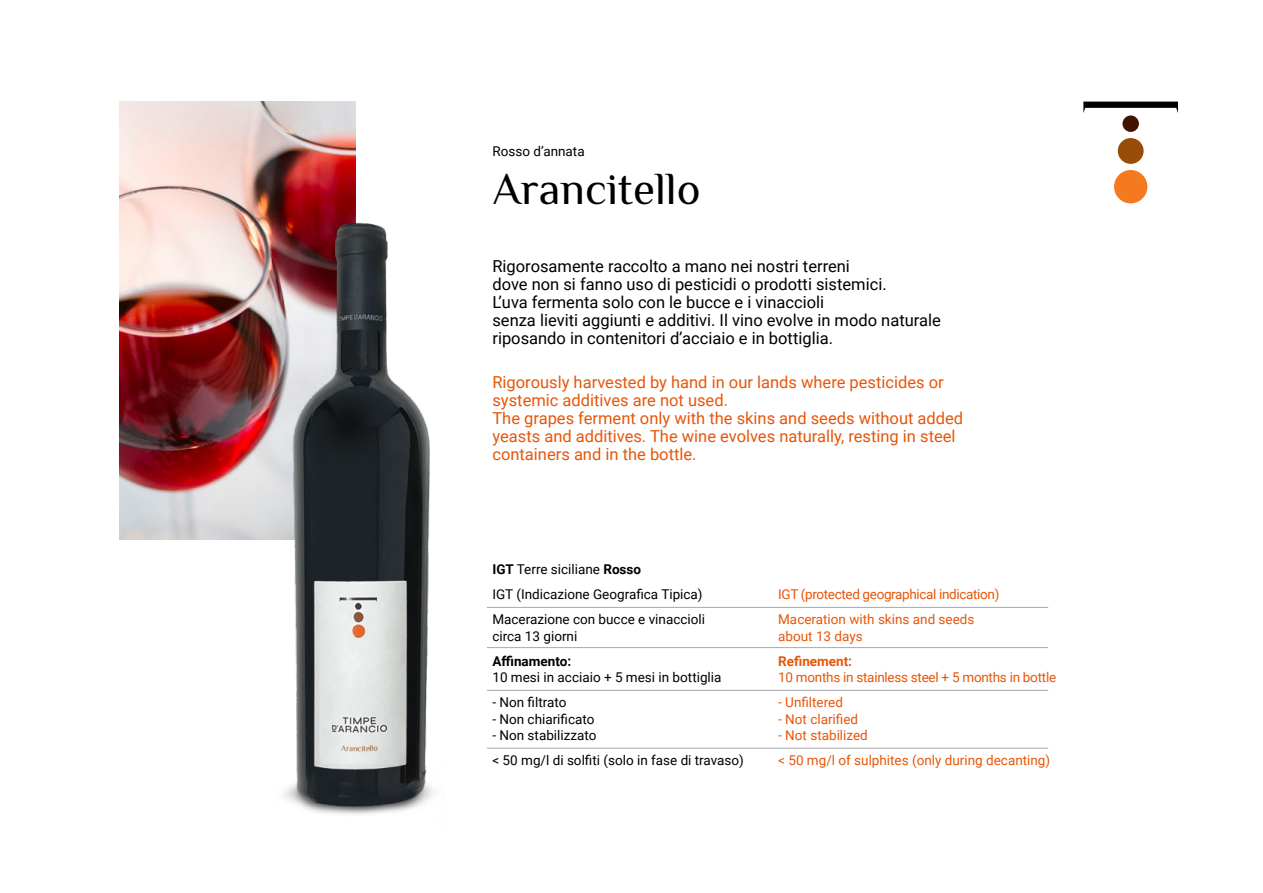
<style>
.page{position:relative;width:1263px;height:893px;background:#fff}
.page>*{position:absolute;margin:0;border:0;box-sizing:border-box;transform-origin:0 0}
.t1{font:45px "Philosopher";color:#000}
.t2{font:16.5px/18px "Roboto";color:#000}
.t3{font:16.5px/18px "Roboto";color:#e75609}
.t4{font:13.5px/25px "Roboto";color:#000}
.t5{font:13.5px/25px "Roboto";color:#e75609}
.t6{font:13.5px/25px "Roboto";letter-spacing:-.025em;color:#e75609}
.t7{font:13.5px "Roboto";letter-spacing:-.02em;color:#e75609}
.t8{font:700 13.5px "Roboto";color:#000}
.t9{font:700 13.5px "Roboto";color:#e75609}
.s1{font-weight:700}
</style>
<div class="page">
<img style="left:119px;top:102px;width:236px;height:438px">
<img style="left:182px;top:165px;width:251px;height:650px">
<div style="left:1122px;top:115px;width:17px;height:17px;background:#431300;border-radius:50%"></div>
<div style="left:1118px;top:138px;width:25px;height:26px;background:#994b08;border-radius:50%"></div>
<div style="left:1114px;top:170px;width:33px;height:33px;background:#f47920;border-radius:50%"></div>
<svg style="left:1083px;top:102px;width:95px;height:11px"></svg>
<hr style="left:487px;top:647px;width:561px;height:1px;background:#a7a9ac">
<hr style="left:487px;top:607px;width:561px;height:1px;background:#a7a9ac">
<hr style="left:487px;top:748px;width:561px;height:1px;background:#a7a9ac">
<hr style="left:487px;top:690px;width:561px;height:1px;background:#a7a9ac">
<p class="t4" style="left:492px;top:139px;width:94px">Rosso d’annata</p>
<h1 class="t1" style="left:492px;top:160px;width:210px">Arancitello</h1>
<p class="t2" style="left:492px;top:257px;width:450px">Rigorosamente raccolto a mano nei nostri terreni<br>dove non si fanno uso di pesticidi o prodotti sistemici.<br>L’uva fermenta solo con le bucce e i vinaccioli<br>senza lieviti aggiunti e additivi. Il vino evolve in modo naturale riposando in contenitori d’acciaio e in bottiglia.</p>
<p class="t3" style="left:492px;top:373px;width:472px">Rigorously harvested by hand in our lands where pesticides or systemic additives are not used.<br>The grapes ferment only with the skins and seeds without added yeasts and additives. The wine evolves naturally, resting in steel containers and in the bottle.</p>
<p class="t4" style="left:492px;top:556px;width:214px"><span class="s1">IGT</span> Terre siciliane <span class="s1">Rosso<br></span>IGT (Indicazione Geografica Tipica)<br>Macerazione con bucce e vinaccioli</p>
<p class="t4" style="left:492px;top:623px;width:86px">circa 13 giorni</p>
<p class="t8" style="left:492px;top:651px;width:80px">Affinamento:</p>
<p class="t4" style="left:492px;top:664px;width:231px">10 mesi in acciaio + 5 mesi in bottiglia</p>
<p class="t4" style="left:492px;top:689px;width:75px">- Non filtrato</p>
<p class="t4" style="left:492px;top:706px;width:104px">- Non chiarificato</p>
<p class="t4" style="left:492px;top:722px;width:253px">- Non stabilizzato<br>&lt; 50 mg/l di solfiti (solo in fase di travaso)</p>
<p class="t6" style="left:778px;top:581px;width:223px">IGT (protected geographical indication)<br>Maceration with skins and seeds</p>
<p class="t5" style="left:778px;top:623px;width:86px">about 13 days</p>
<p class="t9" style="left:778px;top:651px;width:75px">Refinement:</p>
<p class="t7" style="left:778px;top:668px;width:279px">10 months in stainless steel + 5 months in bottle</p>
<p class="t5" style="left:778px;top:689px;width:66px">- Unfiltered</p>
<p class="t5" style="left:778px;top:706px;width:81px">- Not clarified</p>
<p class="t5" style="left:778px;top:722px;width:273px">- Not stabilized<br>&lt; 50 mg/l of sulphites (only during decanting)</p>
</div>
